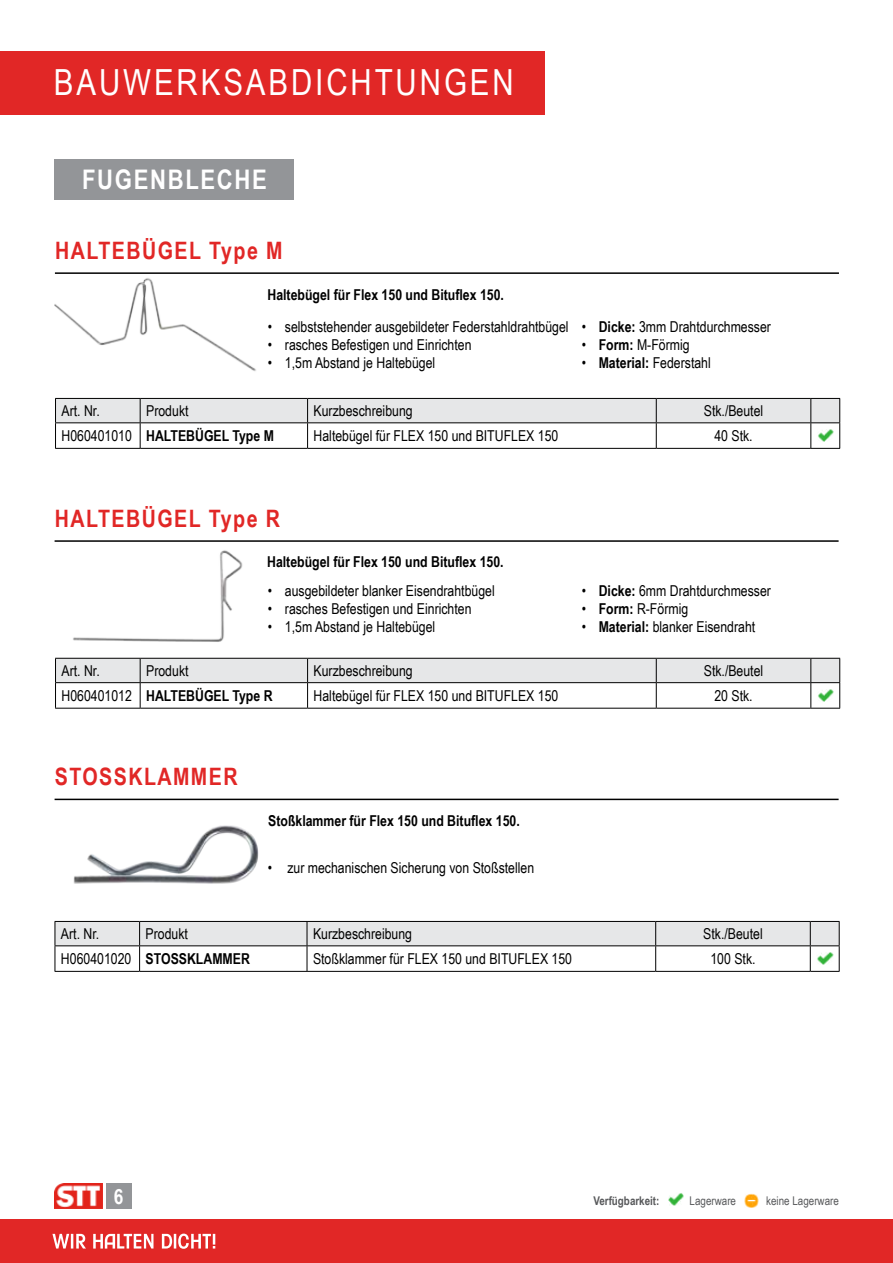
<style>
.page{position:relative;width:893px;height:1263px;background:#fff}
.page>*{position:absolute;margin:0;border:0;box-sizing:border-box;transform-origin:0 0}
.t1{font:36px "Arial Narrow";letter-spacing:.08em;color:#fff}
.t2{font:700 27px "Arial Narrow";color:#fff}
.t3{font:700 24px "Arial Narrow";letter-spacing:.06em;color:#e12726}
.t4{font:700 21px "Arial Narrow";color:#fff}
.t5{font:15px "Arial Narrow";color:#000}
.t6{font:700 15px "Arial Narrow";color:#000}
.t7{font:12px "Arial Narrow";color:#58595b}
.t8{font:700 12px "Arial Narrow";color:#58595b}
.s1{font-weight:700}
.s2{font-weight:400}
</style>
<div class="page">
<div style="left:0;top:1219px;width:893px;height:44px;background:#e12726"></div>
<svg style="left:52px;top:1233px;width:163px;height:16px"></svg>
<img style="left:54px;top:1183px;width:48px;height:26px">
<div style="left:106px;top:1183px;width:25px;height:26px;background:#939598"></div>
<img style="left:668px;top:1193px;width:16px;height:13px">
<img style="left:744px;top:1193px;width:15px;height:15px">
<div style="left:0;top:51px;width:544px;height:63px;background:#e12726"></div>
<hr style="left:55px;top:799px;width:784px;height:1px;background:#000">
<img style="left:59px;top:798px;width:224px;height:86px">
<hr style="left:55px;top:971px;width:85px;height:1px;background:#000">
<hr style="left:307px;top:971px;width:349px;height:1px;background:#000">
<hr style="left:656px;top:971px;width:154px;height:1px;background:#000">
<hr style="left:140px;top:971px;width:167px;height:1px;background:#000">
<hr style="left:810px;top:971px;width:30px;height:1px;background:#000">
<svg style="left:55px;top:921px;width:785px;height:50px"></svg>
<img style="left:816px;top:952px;width:19px;height:13px">
<div style="left:54px;top:159px;width:239px;height:41px;background:#939598"></div>
<hr style="left:55px;top:272px;width:784px;height:2px;background:#000">
<img style="left:54px;top:273px;width:221px;height:98px">
<svg style="left:55px;top:398px;width:785px;height:51px"></svg>
<img style="left:817px;top:429px;width:19px;height:13px">
<hr style="left:55px;top:540px;width:784px;height:2px;background:#000">
<img style="left:65px;top:540px;width:179px;height:102px">
<svg style="left:55px;top:658px;width:785px;height:51px"></svg>
<img style="left:817px;top:689px;width:19px;height:13px">
<h1 class="t1" style="left:54px;top:56px;width:461px">BAUWERKSABDICHTUNGEN</h1>
<h2 class="t2" style="left:82px;top:160px;width:33px">FUGEN</h2>
<h2 class="t2" style="left:168px;top:160px;width:50px">BLECHE</h2>
<h3 class="t3" style="left:55px;top:232px;width:229px">HALTE BÜGE L Type M</h3>
<p class="t6" style="left:267px;top:283px;width:238px">Haltebügel für Flex 150 und Bituflex 150.</p>
<p class="t5" style="left:268px;top:315px;width:302px">• selbststehender ausgebildeter Federstahldrahtbügel</p>
<p class="t5" style="left:268px;top:333px;width:205px">• rasches Befestigen und Einrichten</p>
<p class="t5" style="left:268px;top:351px;width:169px">• 1,5m Abstand je Haltebügel</p>
<p class="t5" style="left:582px;top:315px;width:191px">• <span class="s1">Dicke:</span> 3mm Drahtdurchmesser</p>
<p class="t5" style="left:582px;top:333px;width:109px">• <span class="s1">Form:</span> M-Förmig</p>
<p class="t5" style="left:582px;top:351px;width:131px">• <span class="s1">Material:</span> Federstahl</p>
<p class="t5" style="left:62px;top:400px;width:40px">Art. Nr.</p>
<p class="t5" style="left:146px;top:400px;width:44px">Produkt</p>
<p class="t5" style="left:314px;top:400px;width:101px">Kurzbeschreibung</p>
<p class="t5" style="left:704px;top:400px;width:61px">Stk./Beutel</p>
<p class="t6" style="left:62px;top:424px;width:214px"><span class="s2">H060401010</span> HALTEBÜGEL Type M</p>
<p class="t5" style="left:314px;top:425px;width:246px">Haltebügel für FLEX 150 und BITUFLEX 150</p>
<p class="t5" style="left:714px;top:425px;width:40px">40 Stk.</p>
<h3 class="t3" style="left:55px;top:500px;width:225px">HALTE BÜGE L Type R</h3>
<p class="t6" style="left:267px;top:551px;width:238px">Haltebügel für Flex 150 und Bituflex 150.</p>
<p class="t5" style="left:268px;top:580px;width:228px">• ausgebildeter blanker Eisendrahtbügel</p>
<p class="t5" style="left:268px;top:598px;width:205px">• rasches Befestigen und Einrichten</p>
<p class="t5" style="left:268px;top:616px;width:169px">• 1,5m Abstand je Haltebügel</p>
<p class="t5" style="left:582px;top:580px;width:191px">• <span class="s1">Dicke:</span> 6mm Drahtdurchmesser</p>
<p class="t5" style="left:582px;top:598px;width:108px">• <span class="s1">Form:</span> R-Förmig</p>
<p class="t5" style="left:582px;top:616px;width:175px">• <span class="s1">Material:</span> blanker Eisendraht</p>
<p class="t5" style="left:62px;top:660px;width:40px">Art. Nr.</p>
<p class="t5" style="left:146px;top:660px;width:44px">Produkt</p>
<p class="t5" style="left:314px;top:660px;width:101px">Kurzbeschreibung</p>
<p class="t5" style="left:704px;top:660px;width:61px">Stk./Beutel</p>
<p class="t6" style="left:62px;top:684px;width:212px"><span class="s2">H060401012</span> HALTEBÜGEL Type R</p>
<p class="t5" style="left:314px;top:685px;width:246px">Haltebügel für FLEX 150 und BITUFLEX 150</p>
<p class="t5" style="left:714px;top:685px;width:40px">20 Stk.</p>
<h3 class="t3" style="left:55px;top:758px;width:60px">STOSSK</h3>
<h3 class="t3" style="left:144px;top:758px;width:80px">LAMMER</h3>
<p class="t6" style="left:268px;top:809px;width:253px">Stoßklammer für Flex 150 und Bituflex 150.</p>
<p class="t5" style="left:268px;top:857px;width:268px">• zur mechanischen Sicherung von Stoßstellen</p>
<p class="t5" style="left:61px;top:923px;width:40px">Art. Nr.</p>
<p class="t5" style="left:146px;top:923px;width:44px">Produkt</p>
<p class="t5" style="left:313px;top:923px;width:101px">Kurzbeschreibung</p>
<p class="t5" style="left:703px;top:923px;width:61px">Stk./Beutel</p>
<p class="t6" style="left:61px;top:947px;width:181px"><span class="s2">H060401020</span> STOSSKLAMMER</p>
<p class="t5" style="left:313px;top:948px;width:261px">Stoßklammer für FLEX 150 und BITUFLEX 150</p>
<p class="t5" style="left:710px;top:948px;width:47px">100 Stk.</p>
<h3 class="t4" style="left:114px;top:1180px;width:11px">6</h3>
<p class="t8" style="left:593px;top:1191px;width:68px">Verfügbarkeit:</p>
<p class="t7" style="left:690px;top:1191px;width:48px">Lagerware</p>
<p class="t7" style="left:766px;top:1191px;width:74px">keine Lagerware</p>
</div>
